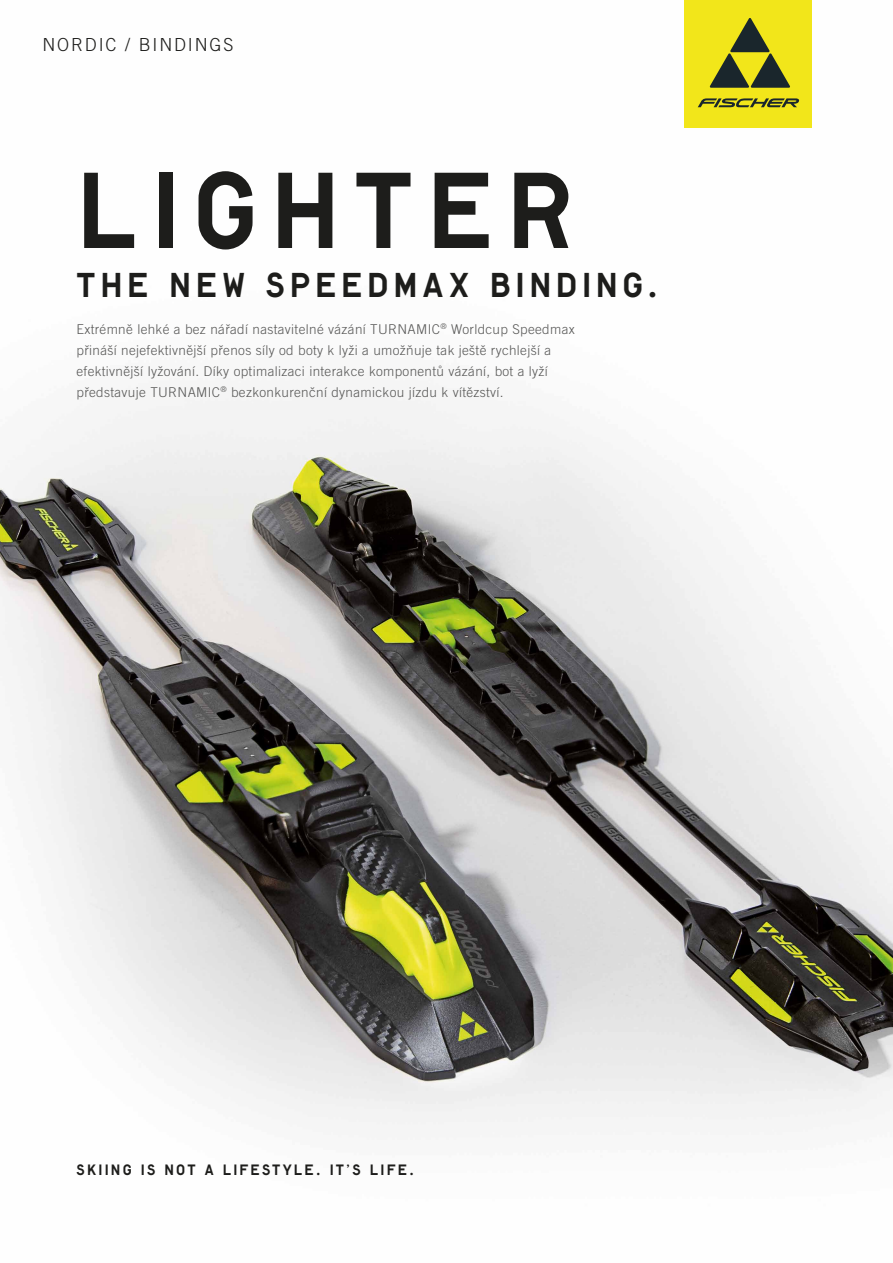
<style>
.page{position:relative;width:893px;height:1263px;background:#fff}
.page>*{position:absolute;margin:0;border:0;box-sizing:border-box;transform-origin:0 0}
.t1{font:102.15px "Lutz Headline CE";letter-spacing:.13em;color:#1d1d1b}
.t2{font:32.7px "Lutz Headline CE";letter-spacing:.14em;color:#1d1d1b}
.t3{font:300 18px "Trade Gothic LT Pro";letter-spacing:.1em;color:#1d1d1b}
.t4{font:14.25px "Lutz Headline CE";letter-spacing:.15em;color:#1d1d1b}
.t5{font:300 13.5px/21px "Trade Gothic LT Pro";letter-spacing:.025em;color:#575756}
</style>
<div class="page">
<img style="left:0;top:0;width:893px;height:1125px">
<div style="left:685px;top:0;width:127px;height:128px;background:#f2e61a"></div>
<svg style="left:698px;top:98px;width:101px;height:9px"></svg>
<svg style="left:710px;top:18px;width:80px;height:70px"></svg>
<h3 class="t3" style="left:43px;top:34px;width:192px">NORDIC / BINDINGS</h3>
<h1 class="t1" style="left:77px;top:144px;width:499px">LIGHTER</h1>
<h2 class="t2" style="left:77px;top:264px;width:583px">THE NEW SPEEDMAX BINDING.</h2>
<p class="t5" style="left:77px;top:318px;width:500px">Extrémně lehké a bez nářadí nastavitelné vázání TURNAMIC<sup>®</sup> Worldcup Speedmax přináší nejefektivnější přenos síly od boty k lyži a umožňuje tak ještě rychlejší a efektivnější lyžování. Díky optimalizaci interakce komponentů vázání, bot a lyží představuje TURNAMIC<sup>®</sup> bezkonkurenční dynamickou jízdu k vítězství.</p>
<p class="t4" style="left:77px;top:1161px;width:339px">SKIING IS NOT A LIFESTYLE. IT’S LIFE.</p>
</div>
